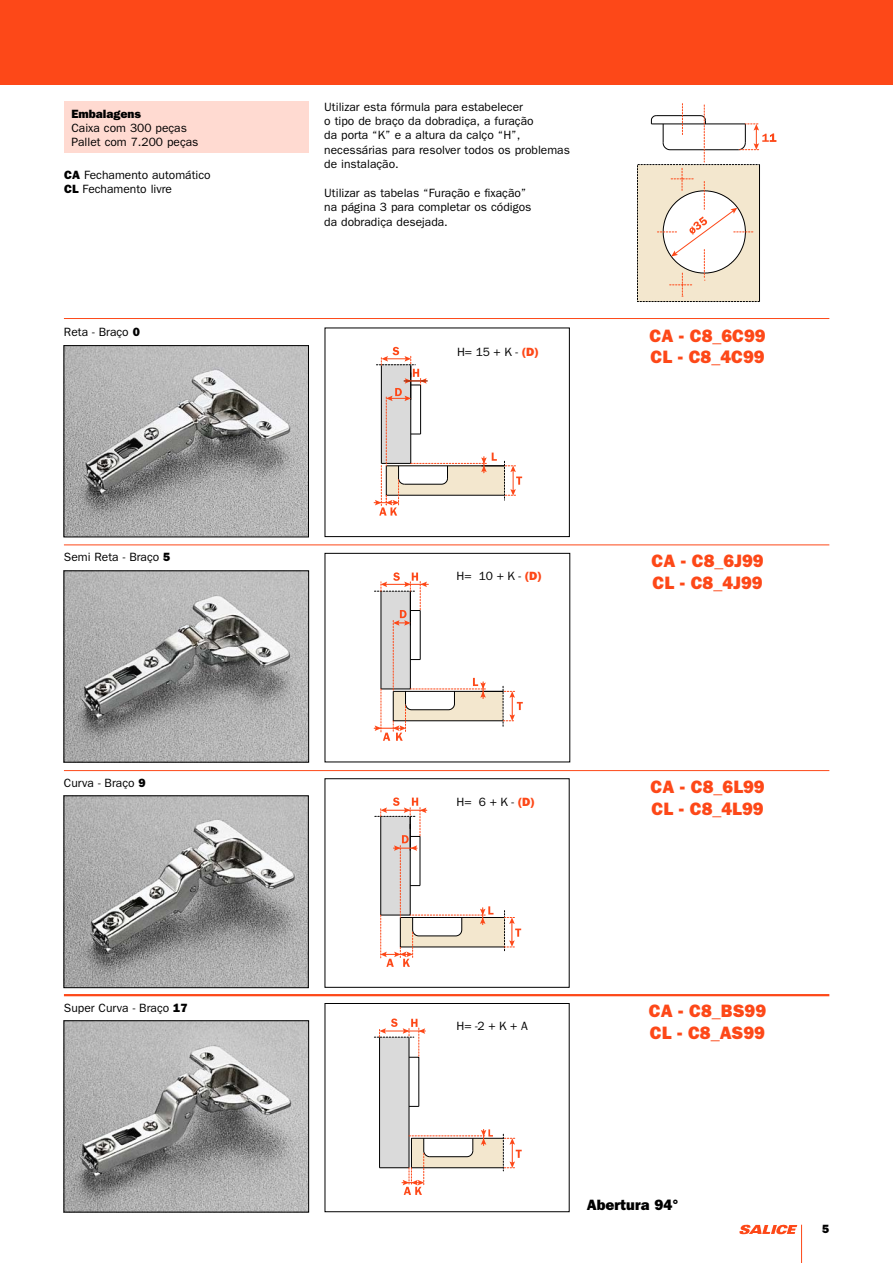
<style>
.page{position:relative;width:893px;height:1263px;background:#fff}
.page>*{position:absolute;margin:0;border:0;box-sizing:border-box;transform-origin:0 0}
.t1{font:18px/21.6px "ITC Franklin Gothic Std Hvy";color:#fd4818}
.t2{font:15px "ITC Franklin Gothic Std Hvy";color:#000}
.t3{font:12px/14.4px "ITC Franklin Gothic Std";color:#000}
.t4{font:12px "ITC Franklin Gothic Std Hvy";color:#000}
.s1{font-family:"ITC Franklin Gothic Std Hvy"}
.s2{font-family:"ITC Franklin Gothic Std Hvy";color:#fd4818}
</style>
<div class="page">
<div style="left:0;top:0;width:893px;height:85px;background:#fd4818"></div>
<div style="left:64px;top:102px;width:244px;height:51px;background:#ffdad1"></div>
<div style="left:637px;top:165px;width:122px;height:136px;background:#f3e7ce"></div>
<div style="left:637px;top:164px;width:123px;height:138px;border:1px dashed #000"></div>
<hr style="left:759px;top:165px;width:1px;height:136px;background:#000">
<svg style="left:657px;top:168px;width:96px;height:129px"></svg>
<svg style="left:651px;top:104px;width:125px;height:58px"></svg>
<img style="left:66px;top:347px;width:241px;height:188px">
<div style="left:64px;top:345px;width:245px;height:192px;border:1px solid #000"></div>
<svg style="left:374px;top:347px;width:148px;height:169px"></svg>
<div style="left:325px;top:328px;width:245px;height:209px;border:1px solid #000"></div>
<img style="left:66px;top:797px;width:241px;height:189px">
<div style="left:64px;top:795px;width:245px;height:193px;border:1px solid #000"></div>
<svg style="left:375px;top:797px;width:146px;height:170px"></svg>
<div style="left:325px;top:778px;width:245px;height:210px;border:1px solid #000"></div>
<img style="left:66px;top:1022px;width:241px;height:188px">
<div style="left:64px;top:1020px;width:245px;height:192px;border:1px solid #000"></div>
<div style="left:411px;top:1138px;width:92px;height:29px;background:#f3e7ce"></div>
<div style="left:380px;top:1037px;width:29px;height:131px;background:#dadada"></div>
<hr style="left:379px;top:1037px;width:1px;height:131px;background:#000">
<hr style="left:409px;top:1037px;width:1px;height:131px;background:#000">
<div style="left:411px;top:1138px;width:93px;height:30px;border:1px solid #000"></div>
<hr style="left:383px;top:1031px;width:43px;height:1px;background:#fd4818">
<svg style="left:503px;top:1134px;width:19px;height:37px"></svg>
<svg style="left:374px;top:1018px;width:51px;height:89px"></svg>
<svg style="left:380px;top:1129px;width:113px;height:66px"></svg>
<div style="left:325px;top:1003px;width:245px;height:209px;border:1px solid #000"></div>
<img style="left:66px;top:572px;width:241px;height:188px">
<div style="left:64px;top:570px;width:245px;height:192px;border:1px solid #000"></div>
<svg style="left:374px;top:572px;width:149px;height:169px"></svg>
<hr style="left:64px;top:318px;width:765px;height:1px;background:#fd4818">
<hr style="left:64px;top:544px;width:765px;height:1px;background:#fd4818">
<hr style="left:64px;top:770px;width:765px;height:1px;background:#fd4818">
<hr style="left:64px;top:994px;width:765px;height:2px;background:#fd4818">
<hr style="left:801px;top:1225px;width:1px;height:38px;background:#fd4818">
<svg style="left:739px;top:1225px;width:58px;height:9px"></svg>
<p class="t4" style="left:71px;top:106px;width:71px">Embalagens</p>
<p class="t3" style="left:71px;top:121px;width:129px">Caixa com 300 peças<br>Pallet com 7.200 peças</p>
<p class="t3" style="left:64px;top:167px;width:148px"><span class="s1">CA</span> Fechamento automático<br><span class="s1">CL</span> Fechamento livre</p>
<p class="t3" style="left:64px;top:325px;width:77px">Reta - Braço <span class="s1">0</span></p>
<p class="t3" style="left:64px;top:550px;width:108px">Semi Reta - Braço <span class="s1">5</span></p>
<p class="t3" style="left:64px;top:775px;width:83px">Curva - Braço <span class="s1">9</span></p>
<p class="t3" style="left:64px;top:1000px;width:125px">Super Curva - Braço <span class="s1">17</span></p>
<p class="t3" style="left:324px;top:99px;width:247px">Utilizar esta fórmula para estabelecer<br>o tipo de braço da dobradiça, a furação<br>da porta “K” e a altura da calço “H”, necessárias para resolver todos os problemas de instalação.</p>
<p class="t3" style="left:324px;top:186px;width:209px">Utilizar as tabelas “Furação e fixação” na página 3 para completar os códigos da dobradiça desejada.</p>
<p class="t3" style="left:457px;top:345px;width:83px">H= 15 + K - <span class="s2">(D)</span></p>
<p class="t3" style="left:457px;top:569px;width:87px">H= 10 + K - <span class="s2">(D)</span></p>
<h1 class="t1" style="left:649px;top:325px;width:118px">CA - C8_6C99<br>CL - C8_4C99</h1>
<h1 class="t1" style="left:651px;top:550px;width:114px">CA - C8_6J99<br>CL - C8_4J99</h1>
<p class="t3" style="left:457px;top:794px;width:80px">H= 6 + K - <span class="s2">(D)</span></p>
<h1 class="t1" style="left:651px;top:776px;width:116px">CA - C8_6L99<br>CL - C8_4L99</h1>
<p class="t3" style="left:457px;top:1018px;width:73px">H= -2 + K + A</p>
<h1 class="t1" style="left:649px;top:1000px;width:119px">CA - C8_BS99<br>CL - C8_AS99</h1>
<p class="t2" style="left:587px;top:1196px;width:93px">Abertura 94°</p>
<p class="t4" style="left:822px;top:1222px;width:9px">5</p>
</div>
